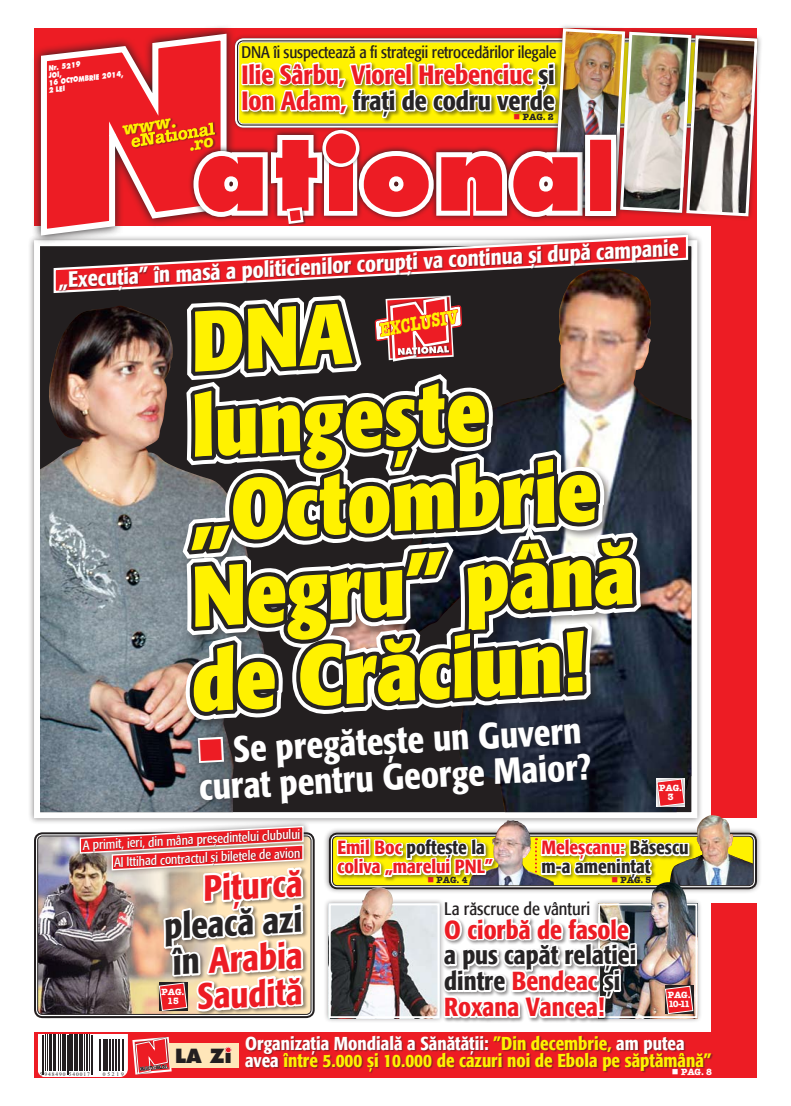
<style>
.page{position:relative;width:791px;height:1106px;background:#fff}
.page>*{position:absolute;margin:0;border:0;box-sizing:border-box;transform-origin:0 0}
.t1{font:100.7px "Futura Extra Bold Rom";color:#ed1c24}
.t2{font:700 condensed 84.9px/84.9px "R Formata";color:#fff200}
.t3{font:500 condensed 36.2px/36.2px "R Formata";color:#fff}
.t4{font:500 condensed 36px/35.9px "R Formata";color:#ed1c24;text-align:right}
.t5{font:500 condensed 26.3px/26.3px "R Formata";letter-spacing:-.005em;color:#ed1c24}
.t6{font:500 condensed 25.9px/25.8px "R Formata";color:#272425}
.t7{font:500 condensed 25.9px "R Formata";color:#ed1c24}
.t8{font:500 condensed 22px "R Formata";color:#fff}
.t9{font:19.5px "American Type Writer Bold Rom";color:#fff200;scale:.73 1}
.t10{font:19.1px "Futura Extra Bold Rom";color:#231f20}
.t11{font:500 condensed 19px/19px "R Formata";color:#ed1c24}
.t12{font:500 condensed 19px/19px "R Formata";color:#272425}
.t13{font:500 condensed 18.6px/17.3px "R Formata";color:#fff200}
.t14{font:18px "R Formata Condensed";color:#231f20}
.t15{font:17.6px "American Type Writer Bold Rom";color:#fff200}
.t16{font:16.8px "R Formata Condensed";letter-spacing:-.01em;color:#231f20}
.t17{font:13.1px/18.7px "R Formata Condensed";color:#fff;text-align:right}
.t18{font:9px/9px "American Type Writer Bold Rom";color:#fff;text-align:center}
.t19{font:9px "American Type Writer Bold Rom";color:#272425}
.t20{font:7.3px/7.3px "Futura Extra Bold Rom";color:#fff;scale:.8 1}
.t21{font:5.5px "Times New Roman";letter-spacing:.18em;color:#231f20}
.s1{color:#272425}
.s2{color:#ed1c24}
.s3{font-size:70.7px}
.s4{color:#fff}
</style>
<div class="page">
<div style="left:681px;top:30px;width:86px;height:196px;background:#231f20;opacity:.5"></div>
<svg style="left:31px;top:28px;width:7px;height:222px"></svg>
<div style="left:187px;top:128px;width:604px;height:183px;background:#fff"></div>
<img style="left:38px;top:25px;width:721px;height:1053px">
<p class="t20" style="left:45px;top:65px;width:97px;text-indent:3px;rotate:-7deg">Nr. 5219<br>joi,<br>16 octombrie 2014,<br>2 LEI</p>
<p class="t15" style="left:121px;top:119px;width:56px;rotate:-9deg">www.</p>
<p class="t16" style="left:242px;top:43px;width:316px">DNA îi suspectează a fi strategii retrocedărilor ilegale</p>
<h3 class="t5" style="left:242px;top:62px;width:315px">Ilie Sârbu, Viorel Hrebenciuc <span class="s1">şi<br></span>Ion Adam, <span class="s1">frați de codru verde</span></h3>
<p class="t19" style="left:514px;top:111px;width:42px"><span class="s2">■</span> PAG. 2</p>
<h1 class="t1" style="left:195px;top:111px;width:389px">at<span class="s3">I</span>ona</h1>
<p class="t8" style="left:58px;top:268px;width:622px;rotate:-3deg">„Execuţia” în masă a politicienilor corupţi va continua şi după campanie</p>
<p class="t9" style="left:377px;top:318px;width:110px;rotate:-10deg">EXCLUSIV</p>
<h2 class="t2" style="left:170px;top:302px;width:450px;rotate:-3deg">DNA lungeşte „Octombrie<br>Negru” până de Crăciun!</h2>
<h3 class="t3" style="left:196px;top:733px;width:394px;rotate:-3deg"><span class="s2">■</span> Se pregătește un Guvern curat pentru George Maior?</h3>
<p class="t18" style="left:659px;top:783px;width:24px">PAG.<br>3</p>
<p class="t17" style="left:82px;top:836px;width:219px;rotate:-3deg">A primit, ieri, din mâna președintelui clubului<br>Al Ittihad contractul și biletele de avion</p>
<h3 class="t4" style="left:202px;top:871px;width:101px;rotate:-3deg">Pițurcă</h3>
<h3 class="t4" style="left:163px;top:909px;width:140px;rotate:-3deg"><span class="s1">pleacă azi în</span> Arabia<br>Saudită</h3>
<p class="t18" style="left:162px;top:987px;width:24px">PAG.<br>15</p>
<p class="t11" style="left:337px;top:838px;width:157px">Emil Boc <span class="s1">poftește la </span>coliva „marelui PNL”</p>
<p class="t12" style="left:541px;top:838px;width:149px"><span class="s2">Meleșcanu:</span> Băsescu m-a amenințat</p>
<p class="t19" style="left:427px;top:873px;width:42px"><span class="s2">■</span> PAG. 4</p>
<p class="t19" style="left:611px;top:873px;width:42px"><span class="s2">■</span> PAG. 5</p>
<p class="t14" style="left:444px;top:899px;width:147px">La răscruce de vânturi</p>
<h3 class="t7" style="left:444px;top:915px;width:186px">O ciorbă de fasole</h3>
<h3 class="t6" style="left:444px;top:943px;width:193px">a pus capăt relaţiei dintre <span class="s2">Bendeac</span> şi<br><span class="s2">Roxana Vancea!</span></h3>
<p class="t18" style="left:668px;top:990px;width:24px;text-align:left">PAG.<br>10-11</p>
<p class="t21" style="left:40px;top:1070px;width:52px">5 948490 540017</p>
<p class="t21" style="left:103px;top:1070px;width:22px">05219</p>
<p class="t10" style="left:175px;top:1044px;width:58px">LA Zi</p>
<p class="t13" style="left:245px;top:1035px;width:468px"><span class="s4">Organizația Mondială a Sănătății:</span> ”Din decembrie, <span class="s4">am putea avea</span> între 5.000 și 10.000 de cazuri noi de Ebola pe săptămână”</p>
<p class="t18" style="left:672px;top:1067px;width:42px">■ PAG. 8</p>
</div>
